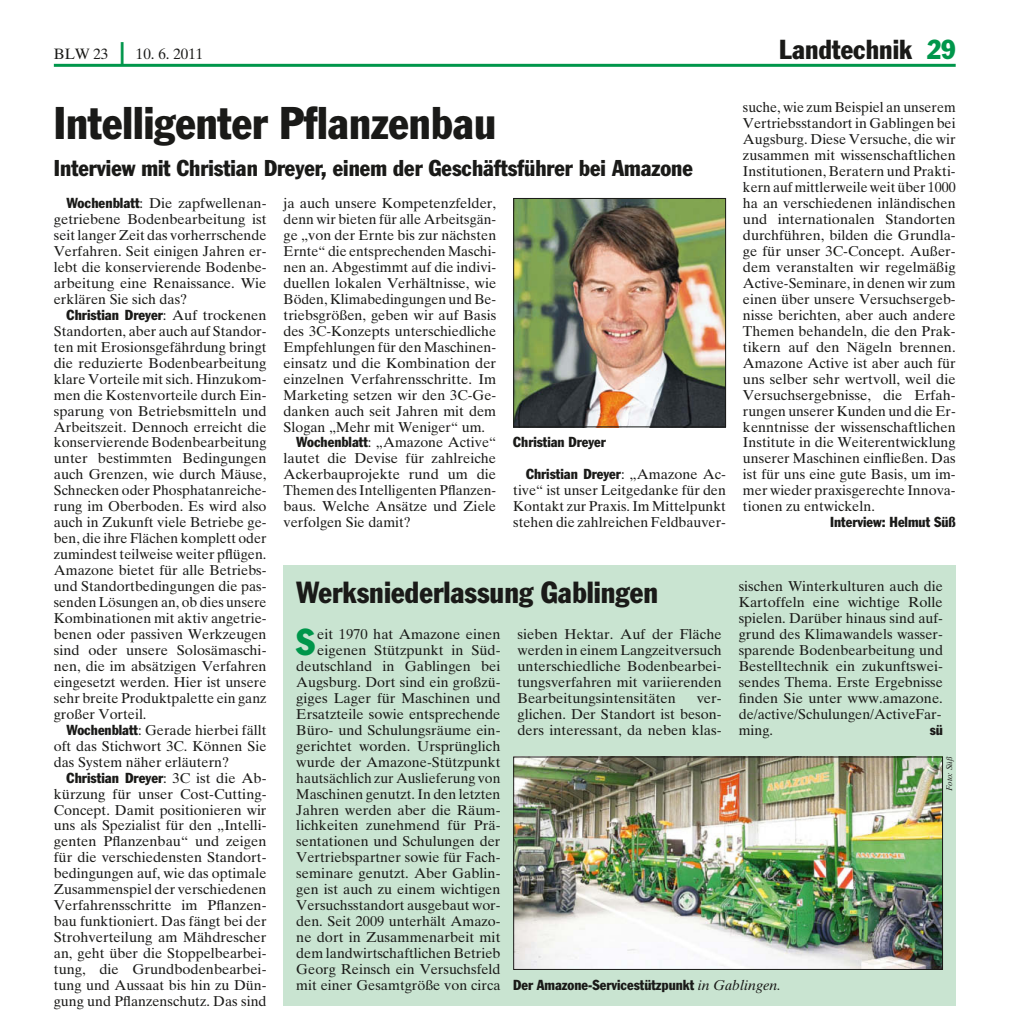
<style>
.page{position:relative;width:1011px;height:1015px;background:#fff}
.page>*{position:absolute;margin:0;border:0;box-sizing:border-box;transform-origin:0 0}
.t1{font:condensed 45px "Franklin Gothic Std";color:#1a1a18}
.t2{font:condensed 36.6px "Franklin Gothic Std";color:#00964b}
.t3{font:condensed 30px "Franklin Gothic Std";color:#1a1a18}
.t4{font:condensed 27px "Franklin Gothic Std";color:#1a1a18}
.t5{font:condensed 22.5px "Franklin Gothic Std";color:#1a1a18}
.t6{font:15px "Times Ten LT Std";color:#1a1a18}
.t7{font:14.25px/15.9px "Times Ten LT Std";color:#1a1a18;text-align:justify}
.t8{font:condensed 14.25px "Franklin Gothic Std";color:#1a1a18}
.t9{font:italic 8.25px "Times Ten LT Std";color:#1a1a18}
.s1{font-family:"Franklin Gothic Std";font-stretch:condensed;font-size:22.5px;color:#00964b}
.s2{color:#00964b}
.s3{font-family:"Franklin Gothic Std";font-stretch:condensed}
.s4{font-family:"Times Ten LT Std";font-stretch:normal}
.s5{font-family:"Times Ten LT Std";font-style:italic;font-stretch:normal}
</style>
<div class="page">
<hr style="left:54px;top:64px;width:901px;height:3px;background:#00964b">
<div style="left:283px;top:565px;width:672px;height:440px;background:#c9e4d1"></div>
<img style="left:515px;top:200px;width:209px;height:225px">
<div style="left:513px;top:198px;width:213px;height:229px;border:1px solid #1a1a18"></div>
<img style="left:515px;top:758px;width:425px;height:209px">
<div style="left:513px;top:756px;width:429px;height:213px;border:1px solid #1a1a18"></div>
<p class="t6" style="left:54px;top:48px;width:151px">BLW 23 <span class="s1">|</span> 10. 6. 2011</p>
<h3 class="t4" style="left:779px;top:39px;width:178px">Landtechnik <span class="s2">29</span></h3>
<p class="t7" style="left:743px;top:101px;width:214px">suche, wie zum Beispiel an unserem Vertriebsstandort in Gablingen bei Augsburg. Diese Versuche, die wir zusammen mit wissenschaftlichen Institutionen, Beratern und Prakti&shy;kern auf mittlerweile weit über 1000 ha an verschiedenen inländischen und internationalen Standorten durchführen, bilden die Grundla&shy;ge für unser 3C-Concept. Außer&shy;dem veranstalten wir regelmäßig Active-Seminare, in denen wir zum einen über unsere Versuchsergeb&shy;nisse berichten, aber auch andere Themen behandeln, die den Prak&shy;tikern auf den Nägeln brennen.<br>Amazone Active ist aber auch für uns selber sehr wertvoll, weil die Versuchsergebnisse, die Erfah&shy;rungen unserer Kunden und die Er&shy;kenntnisse der wissenschaftlichen Institute in die Weiterentwicklung unserer Maschinen einfließen. Das ist für uns eine gute Basis, um im&shy;mer wieder praxisgerechte Innova&shy;tionen zu entwickeln.</p>
<p class="t8" style="left:830px;top:517px;width:127px">Interview: Helmut Süß</p>
<h1 class="t1" style="left:54px;top:107px;width:444px">Intelligenter Pflanzenbau</h1>
<h3 class="t5" style="left:54px;top:159px;width:640px">Interview mit Christian Dreyer, einem der Geschäftsführer bei Amazone</h3>
<p class="t7" style="left:54px;top:197px;width:214px;text-indent:13px"><span class="s3">Wochenblatt</span>: Die zapfwellenan&shy;getriebene Bodenbearbeitung ist seit langer Zeit das vorherrschende Verfahren. Seit einigen Jahren er&shy;lebt die konservierende Bodenbe&shy;arbeitung eine Renaissance. Wie erklären Sie sich das?</p>
<p class="t8" style="left:67px;top:309px;width:201px">Christian Dreyer<span class="s4">: Auf trockenen</span></p>
<p class="t7" style="left:54px;top:324px;width:214px">Standorten, aber auch auf Standor&shy;ten mit Erosionsgefährdung bringt die reduzierte Bodenbearbeitung klare Vorteile mit sich. Hinzukom&shy;men die Kostenvorteile durch Ein&shy;sparung von Betriebsmitteln und Arbeitszeit. Dennoch erreicht die konservierende Bodenbearbeitung unter bestimmten Bedingungen auch Grenzen, wie durch Mäuse, Schnecken oder Phosphatanreiche&shy;rung im Oberboden. Es wird also auch in Zukunft viele Betriebe ge&shy;ben, die ihre Flächen komplett oder zumindest teilweise weiter pflügen.<br>Amazone bietet für alle Betriebs&shy;und Standortbedingungen die pas&shy;senden Lösungen an, ob dies unsere Kombinationen mit aktiv angetrie&shy;benen oder passiven Werkzeugen sind oder unsere Solosämaschi&shy;nen, die im absätzigen Verfahren eingesetzt werden. Hier ist unsere sehr breite Produktpalette ein ganz großer Vorteil.</p>
<p class="t7" style="left:54px;top:723px;width:214px;text-indent:13px"><span class="s3">Wochenblatt</span>: Gerade hierbei fällt oft das Stichwort 3C. Können Sie das System näher erläutern?</p>
<p class="t8" style="left:67px;top:772px;width:201px">Christian Dreyer<span class="s4">: 3C ist die Ab-</span></p>
<p class="t7" style="left:54px;top:787px;width:214px">kürzung für unser Cost-Cutting-Concept. Damit positionieren wir uns als Spezialist für den „Intelli&shy;genten Pflanzenbau“ und zeigen für die verschiedensten Standort&shy;bedingungen auf, wie das optimale Zusammenspiel der verschiedenen Verfahrensschritte im Pflanzen&shy;bau funktioniert. Das fängt bei der Strohverteilung am Mähdrescher an, geht über die Stoppelbearbei&shy;tung, die Grundbodenbearbei&shy;tung und Aussaat bis hin zu Dün&shy;gung und Pflanzenschutz. Das sind</p>
<p class="t7" style="left:283px;top:197px;width:214px">ja auch unsere Kompetenzfelder,</p>
<p class="t7" style="left:283px;top:213px;width:214px">denn wir bieten für alle Arbeitsgän-</p>
<p class="t7" style="left:283px;top:228px;width:214px">ge „von der Ernte bis zur nächsten</p>
<p class="t7" style="left:283px;top:244px;width:214px">Ernte“ die entsprechenden Maschi-</p>
<p class="t7" style="left:283px;top:260px;width:214px">nen an. Abgestimmt auf die indivi-</p>
<p class="t7" style="left:283px;top:276px;width:214px">duellen lokalen Verhältnisse, wie</p>
<p class="t7" style="left:283px;top:292px;width:214px">Böden, Klimabedingungen und Be-</p>
<p class="t7" style="left:283px;top:308px;width:214px">triebsgrößen, geben wir auf Basis</p>
<p class="t7" style="left:283px;top:324px;width:214px">des 3C-Konzepts unterschiedliche</p>
<p class="t7" style="left:283px;top:340px;width:214px">Empfehlungen für den Maschinen-</p>
<p class="t7" style="left:283px;top:356px;width:214px">einsatz und die Kombination der</p>
<p class="t7" style="left:283px;top:372px;width:214px">einzelnen Verfahrensschritte. Im</p>
<p class="t7" style="left:283px;top:388px;width:214px">Marketing setzen wir den 3C-Ge-</p>
<p class="t7" style="left:283px;top:404px;width:214px">danken auch seit Jahren mit dem</p>
<p class="t7" style="left:283px;top:420px;width:203px">Slogan „Mehr mit Weniger“ um.</p>
<p class="t7" style="left:296px;top:436px;width:201px"><span class="s3">Wochenblatt</span>: „Amazone Active“</p>
<p class="t7" style="left:283px;top:452px;width:214px">lautet die Devise für zahlreiche</p>
<p class="t7" style="left:283px;top:468px;width:214px">Ackerbauprojekte rund um die</p>
<p class="t7" style="left:283px;top:484px;width:214px">Themen des Intelligenten Pflanzen-</p>
<p class="t7" style="left:283px;top:500px;width:214px">baus. Welche Ansätze und Ziele</p>
<p class="t7" style="left:283px;top:515px;width:129px">verfolgen Sie damit?</p>
<p class="t8" style="left:513px;top:437px;width:94px">Christian Dreyer</p>
<p class="t8" style="left:526px;top:469px;width:201px">Christian Dreyer<span class="s4">: „Amazone Ac-</span></p>
<p class="t7" style="left:513px;top:484px;width:214px">tive“ ist unser Leitgedanke für den Kontakt zur Praxis. Im Mittelpunkt stehen die zahlreichen Feldbauver-</p>
<p class="t7" style="left:738px;top:579px;width:206px">sischen Winterkulturen auch die Kartoffeln eine wichtige Rolle spielen. Darüber hinaus sind auf&shy;grund des Klimawandels wasser&shy;sparende Bodenbearbeitung und Bestelltechnik ein zukunftswei&shy;sendes Thema. Erste Ergebnisse finden Sie unter www.amazone. de/active/Schulungen/ActiveFar&shy;ming.</p>
<h3 class="t3" style="left:296px;top:581px;width:363px">Werksniederlassung Gablingen</h3>
<h2 class="t2" style="left:296px;top:628px;width:21px">S</h2>
<p class="t7" style="left:296px;top:627px;width:206px;text-align:right">eit 1970 hat Amazone einen eigenen Stützpunkt in Süd&shy;deutschland in Gablingen bei<br>Augsburg. Dort sind ein großzü&shy;giges Lager für Maschinen und<br>Ersatzteile sowie entsprechende<br>Büro- und Schulungsräume ein&shy;gerichtet worden. Ursprünglich wurde der Amazone-Stützpunkt hautsächlich zur Auslieferung von<br>Maschinen genutzt. In den letzten<br>Jahren werden aber die Räum&shy;lichkeiten zunehmend für Prä&shy;sentationen und Schulungen der<br>Vertriebspartner sowie für Fach&shy;seminare genutzt. Aber Gablin&shy;gen ist auch zu einem wichtigen<br>Versuchsstandort ausgebaut wor&shy;den. Seit 2009 unterhält Amazo&shy;ne dort in Zusammenarbeit mit dem landwirtschaftlichen Betrieb<br>Georg Reinsch ein Versuchsfeld mit einer Gesamtgröße von circa</p>
<p class="t7" style="left:517px;top:627px;width:206px">sieben Hektar. Auf der Fläche werden in einem Langzeitversuch unterschiedliche Bodenbearbei&shy;tungsverfahren mit variierenden Bearbeitungsintensitäten</p>
<p class="t7" style="left:517px;top:691px;width:206px;text-indent:179px">ver&shy;glichen. Der Standort ist beson&shy;ders interessant, da neben klas-</p>
<p class="t8" style="left:929px;top:724px;width:15px">sü</p>
<p class="t9" style="left:946px;top:790px;width:36px;rotate:-90deg">Foto: Süß</p>
<p class="t8" style="left:513px;top:979px;width:269px">Der Amazone-Servicestützpunkt <span class="s5">in Gablingen.</span></p>
</div>
